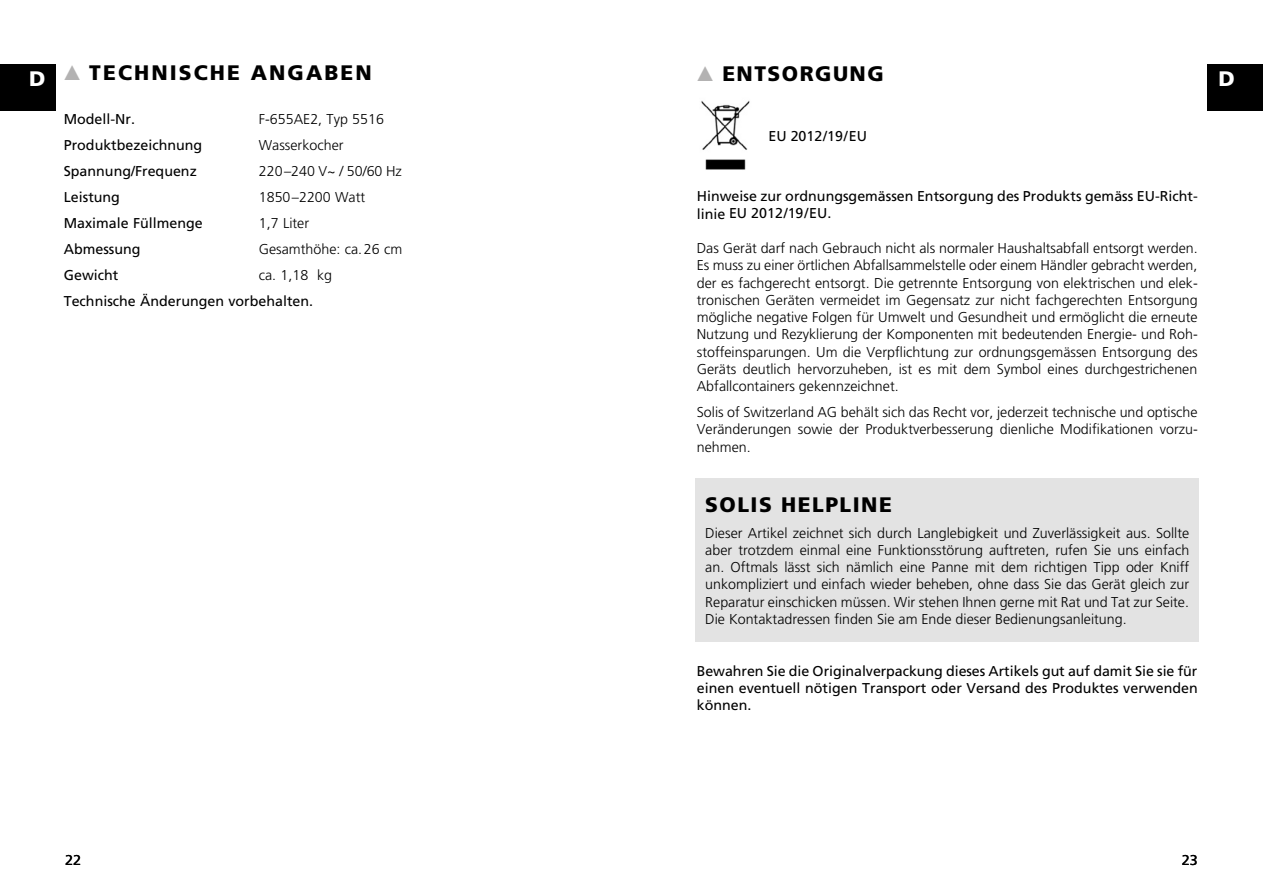
<style>
.page{position:relative;width:1263px;height:893px;background:#fff}
.page>*{position:absolute;margin:0;border:0;box-sizing:border-box;transform-origin:0 0}
.t1{font:900 21px "Frutiger";letter-spacing:.07em;color:#000}
.t2{font:900 21px "Frutiger";letter-spacing:.1em;color:#000}
.t3{font:900 21px "Frutiger";color:#fff}
.t4{font:300 14.25px/17.2px "Frutiger";color:#000;text-align:justify}
.t5{font:14.25px/17.2px "Frutiger";color:#000}
.s1{color:#b3b2b2}
</style>
<div class="page">
<div style="left:0;top:64px;width:55px;height:47px;background:#000"></div>
<div style="left:1208px;top:64px;width:55px;height:47px;background:#000"></div>
<div style="left:695px;top:478px;width:503px;height:163px;background:#e3e3e3"></div>
<img style="left:701px;top:100px;width:49px;height:70px">
<h1 class="t2" style="left:64px;top:60px;width:310px"><span class="s1">▲</span> TECHNISCHE ANGABEN</h1>
<p class="t5" style="left:64px;top:111px;width:73px">Modell-Nr.</p>
<p class="t4" style="left:259px;top:111px;width:127px">F-655AE2, Typ 5516</p>
<p class="t5" style="left:64px;top:137px;width:140px">Produktbezeichnung</p>
<p class="t4" style="left:259px;top:137px;width:86px">Wasserkocher</p>
<p class="t5" style="left:64px;top:162px;width:135px">Spannung/Frequenz</p>
<p class="t4" style="left:259px;top:163px;width:145px">220–240 V~ / 50/60 Hz</p>
<p class="t5" style="left:64px;top:188px;width:58px">Leistung</p>
<p class="t4" style="left:259px;top:188px;width:108px">1850–2200 Watt</p>
<p class="t5" style="left:64px;top:214px;width:140px">Maximale Füllmenge</p>
<p class="t4" style="left:259px;top:214px;width:52px">1,7 Liter</p>
<p class="t5" style="left:64px;top:240px;width:78px">Abmessung</p>
<p class="t4" style="left:259px;top:240px;width:145px">Gesamthöhe: ca.26 cm</p>
<p class="t5" style="left:64px;top:266px;width:56px">Gewicht</p>
<p class="t4" style="left:259px;top:266px;width:75px">ca. 1,18 kg</p>
<p class="t5" style="left:64px;top:292px;width:251px">Technische Änderungen vorbehalten.</p>
<h1 class="t1" style="left:697px;top:61px;width:188px"><span class="s1">▲</span> ENTSORGUNG</h1>
<h1 class="t3" style="left:29px;top:66px;width:18px">D</h1>
<h1 class="t3" style="left:1218px;top:66px;width:18px">D</h1>
<p class="t5" style="left:768px;top:127px;width:100px">EU 2012/19/EU</p>
<p class="t5" style="left:815px;top:127px;width:51px">165EU</p>
<p class="t5" style="left:697px;top:188px;width:502px">Hinweise zur ordnungsgemässen Entsorgung des Produkts gemäss EU-Richt&shy;linie EU 2012/19/EU.</p>
<p class="t5" style="left:775px;top:205px;width:55px">1 65 EU.</p>
<p class="t4" style="left:697px;top:239px;width:502px">Das Gerät darf nach Gebrauch nicht als normaler Haushaltsabfall entsorgt werden.<br>Es muss zu einer örtlichen Abfallsammelstelle oder einem Händler gebracht werden, der es fachgerecht entsorgt. Die getrennte Entsorgung von elektrischen und elek&shy;tronischen Geräten vermeidet im Gegensatz zur nicht fachgerechten Entsorgung mögliche negative Folgen für Umwelt und Gesundheit und ermöglicht die erneute Nutzung und Rezyklierung der Komponenten mit bedeutenden Energie- und Roh&shy;stoffeinsparungen. Um die Verpflichtung zur ordnungsgemässen Entsorgung des Geräts deutlich hervorzuheben, ist es mit dem Symbol eines durchgestrichenen Abfallcontainers gekennzeichnet.</p>
<p class="t4" style="left:697px;top:403px;width:502px">Solis of Switzerland AG behält sich das Recht vor, jederzeit technische und optische Veränderungen sowie der Produktverbesserung dienliche Modifikationen vorzu&shy;nehmen.</p>
<h1 class="t1" style="left:705px;top:492px;width:188px">SOLIS HELPLINE</h1>
<p class="t4" style="left:705px;top:524px;width:485px">Dieser Artikel zeichnet sich durch Langlebigkeit und Zuverlässigkeit aus. Sollte aber trotzdem einmal eine Funktionsstörung auftreten, rufen Sie uns einfach an. Oftmals lässt sich nämlich eine Panne mit dem richtigen Tipp oder Kniff unkompliziert und einfach wieder beheben, ohne dass Sie das Gerät gleich zur Reparatur einschicken müssen. Wir stehen Ihnen gerne mit Rat und Tat zur Seite.<br>Die Kontaktadressen finden Sie am Ende dieser Bedienungsanleitung.</p>
<p class="t5" style="left:697px;top:662px;width:502px;text-align:justify">Bewahren Sie die Originalverpackung dieses Artikels gut auf damit Sie sie für einen eventuell nötigen Transport oder Versand des Produktes verwenden können.</p>
<p class="t5" style="left:65px;top:852px;width:17px">22</p>
<p class="t5" style="left:1182px;top:852px;width:17px">23</p>
</div>
